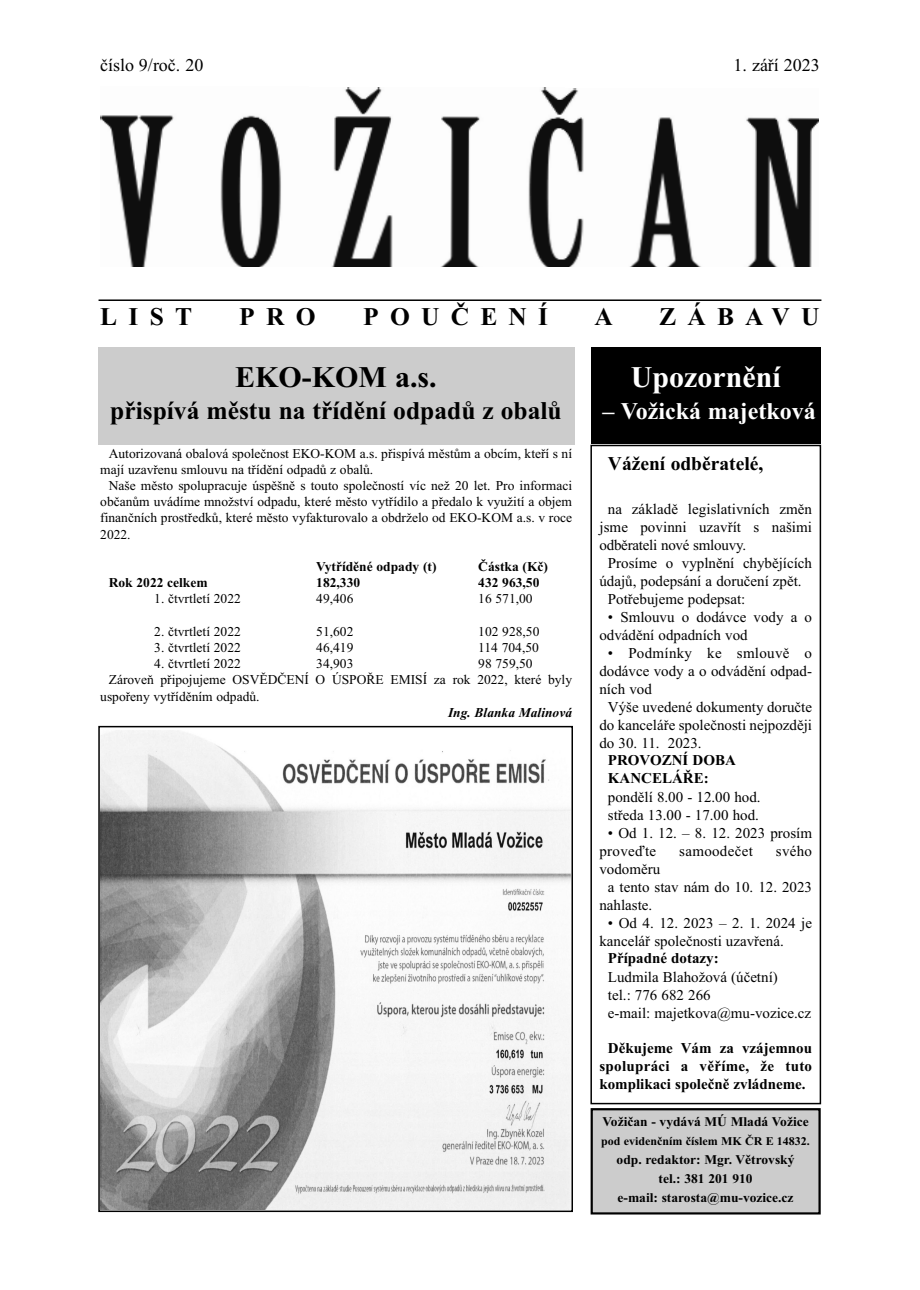
<style>
.page{position:relative;width:920px;height:1290px;background:#fff}
.page>*{position:absolute;margin:0;border:0;box-sizing:border-box;transform-origin:0 0}
.t1{font:700 30px "Times New Roman";color:#000}
.t2{font:700 30px "Times New Roman";color:#fff}
.t3{font:700 25.5px "Times New Roman";color:#000}
.t4{font:700 25.5px "Times New Roman";letter-spacing:.44em;color:#000}
.t5{font:700 24px "Times New Roman";color:#fff}
.t6{font:700 19.5px "Times New Roman";color:#000}
.t7{font:18px "Times New Roman";color:#000}
.t8{font:15px/18px "Times New Roman";color:#000}
.t9{font:700 15px/18px "Times New Roman";color:#000}
.t10{font:15px "Times New Roman";letter-spacing:.02em;color:#000}
.t11{font:13.5px/16.2px "Times New Roman";color:#000}
.t12{font:700 13.5px "Times New Roman";color:#000}
.t13{font:italic 700 13.5px "Times New Roman";color:#000}
.t14{font:700 13.35px/18.9px "Times New Roman";color:#000;text-align:center}
.t15{font:700 11.85px "Times New Roman";color:#000}
</style>
<div class="page">
<hr style="left:99px;top:299px;width:722px;height:2px;background:#000">
<img style="left:100px;top:87px;width:719px;height:180px">
<div style="left:590px;top:445px;width:231px;height:659px;border:2px solid #000"></div>
<div style="left:591px;top:347px;width:230px;height:96px;background:#000"></div>
<img style="left:101px;top:730px;width:469px;height:479px">
<div style="left:98px;top:726px;width:475px;height:486px;border:2px solid #000"></div>
<div style="left:98px;top:347px;width:476px;height:97px;background:#ccc"></div>
<div style="left:593px;top:1110px;width:225px;height:102px;background:#ccc"></div>
<div style="left:591px;top:1108px;width:230px;height:106px;border:2px solid #000"></div>
<p class="t7" style="left:100px;top:54px;width:105px">číslo 9/roč. 20</p>
<p class="t7" style="left:733px;top:54px;width:88px">1. září 2023</p>
<h2 class="t3" style="left:100px;top:301px;width:93px">LIST</h2>
<h2 class="t3" style="left:239px;top:301px;width:78px">PRO</h2>
<h2 class="t4" style="left:363px;top:301px;width:186px">POUČENÍ</h2>
<h2 class="t3" style="left:594px;top:301px;width:20px">A</h2>
<h2 class="t3" style="left:659px;top:301px;width:162px">ZÁBAVU</h2>
<h1 class="t1" style="left:235px;top:359px;width:203px">EKO-KOM a.s.</h1>
<h2 class="t3" style="left:110px;top:396px;width:453px">přispívá městu na třídění odpadů z obalů</h2>
<p class="t11" style="left:100px;top:445px;width:473px;text-indent:9px">Autorizovaná obalová společnost EKO-KOM a.s. přispívá městům a obcím, kteří s ní mají uzavřenu smlouvu na třídění odpadů z obalů.</p>
<p class="t11" style="left:100px;top:477px;width:473px;text-align:justify;text-indent:9px">Naše město spolupracuje úspěšně s touto společností víc než 20 let. Pro informaci občanům uvádíme množství odpadu, které město vytřídilo a předalo k využití a objem finančních prostředků, které město vyfakturovalo a obdrželo od EKO-KOM a.s. v roce 2022.</p>
<p class="t12" style="left:316px;top:558px;width:122px">Vytříděné odpady (t)</p>
<p class="t12" style="left:478px;top:558px;width:71px">Částka (Kč)</p>
<p class="t12" style="left:109px;top:574px;width:100px">Rok 2022 celkem</p>
<p class="t12" style="left:316px;top:574px;width:45px">182,330</p>
<p class="t12" style="left:478px;top:574px;width:63px">432 963,50</p>
<p class="t11" style="left:154px;top:591px;width:88px">1. čtvrtletí 2022</p>
<p class="t11" style="left:316px;top:591px;width:39px">49,406</p>
<p class="t11" style="left:478px;top:591px;width:56px">16 571,00</p>
<p class="t11" style="left:154px;top:623px;width:88px">2. čtvrtletí 2022</p>
<p class="t11" style="left:316px;top:623px;width:39px">51,602</p>
<p class="t11" style="left:478px;top:623px;width:63px">102 928,50</p>
<p class="t11" style="left:154px;top:639px;width:88px">3. čtvrtletí 2022</p>
<p class="t11" style="left:316px;top:639px;width:39px">46,419</p>
<p class="t11" style="left:478px;top:639px;width:62px">114 704,50</p>
<p class="t11" style="left:154px;top:655px;width:88px">4. čtvrtletí 2022</p>
<p class="t11" style="left:316px;top:655px;width:39px">34,903</p>
<p class="t11" style="left:478px;top:655px;width:56px">98 759,50</p>
<p class="t11" style="left:109px;top:672px;width:465px">Zároveň připojujeme OSVĚDČENÍ O ÚSPOŘE EMISÍ za rok 2022, které byly</p>
<p class="t11" style="left:100px;top:688px;width:161px">uspořeny vytříděním odpadů.</p>
<p class="t13" style="left:448px;top:704px;width:126px">Ing. Blanka Malinová</p>
<h1 class="t2" style="left:631px;top:359px;width:152px">Upozornění</h1>
<h3 class="t5" style="left:603px;top:397px;width:215px">– Vožická majetková</h3>
<h3 class="t6" style="left:608px;top:451px;width:157px">Vážení odběratelé,</h3>
<p class="t8" style="left:608px;top:499px;width:206px">na základě legislativních změn</p>
<p class="t8" style="left:599px;top:517px;width:214px">jsme povinni uzavřít s našimi</p>
<p class="t8" style="left:599px;top:535px;width:148px">odběrateli nové smlouvy.</p>
<p class="t8" style="left:608px;top:553px;width:206px">Prosíme o vyplnění chybějících</p>
<p class="t8" style="left:599px;top:571px;width:204px">údajů, podepsání a doručení zpět.</p>
<p class="t8" style="left:608px;top:589px;width:139px">Potřebujeme podepsat:</p>
<p class="t8" style="left:599px;top:607px;width:214px;text-indent:9px">• Smlouvu o dodávce vody a o odvádění odpadních vod</p>
<p class="t10" style="left:608px;top:644px;width:206px">• Podmínky ke smlouvě o</p>
<p class="t8" style="left:599px;top:661px;width:214px">dodávce vody a o odvádění odpad-</p>
<p class="t8" style="left:599px;top:679px;width:54px">ních vod</p>
<p class="t8" style="left:608px;top:697px;width:206px">Výše uvedené dokumenty doručte</p>
<p class="t8" style="left:599px;top:715px;width:214px">do kanceláře společnosti nejpozději</p>
<p class="t8" style="left:599px;top:733px;width:104px">do 30. 11. 2023.</p>
<p class="t9" style="left:608px;top:751px;width:129px">PROVOZNÍ DOBA<br>KANCELÁŘE:</p>
<p class="t8" style="left:608px;top:787px;width:154px">pondělí 8.00 - 12.00 hod. středa 13.00 - 17.00 hod.</p>
<p class="t8" style="left:599px;top:823px;width:214px;text-indent:9px">• Od 1. 12. – 8. 12. 2023 prosím proveďte</p>
<p class="t10" style="left:679px;top:842px;width:75px">samoodečet</p>
<p class="t8" style="left:776px;top:841px;width:38px">svého</p>
<p class="t8" style="left:599px;top:859px;width:62px">vodoměru</p>
<p class="t8" style="left:608px;top:877px;width:206px">a tento stav nám do 10. 12. 2023</p>
<p class="t8" style="left:599px;top:895px;width:54px">nahlaste.</p>
<p class="t8" style="left:599px;top:913px;width:214px;text-indent:9px">• Od 4. 12. 2023 – 2. 1. 2024 je kancelář společnosti uzavřená.</p>
<p class="t9" style="left:608px;top:949px;width:112px">Případné dotazy:</p>
<p class="t8" style="left:608px;top:967px;width:205px">Ludmila Blahožová (účetní)<br>tel.: 776 682 266<br>e-mail: majetkova@mu-vozice.cz</p>
<p class="t9" style="left:599px;top:1039px;width:214px;text-align:center">Děkujeme Vám za vzájemnou spolupráci a věříme, že tuto komplikaci společně zvládneme.</p>
<p class="t14" style="left:602px;top:1112px;width:208px">Vožičan - vydává MÚ Mladá Vožice</p>
<p class="t15" style="left:601px;top:1134px;width:210px">pod evidenčním číslem MK ČR E 14832.</p>
<p class="t14" style="left:617px;top:1150px;width:179px">odp. redaktor: Mgr. Větrovský tel.: 381 201 910<br>e-mail: starosta@mu-vozice.cz</p>
</div>
